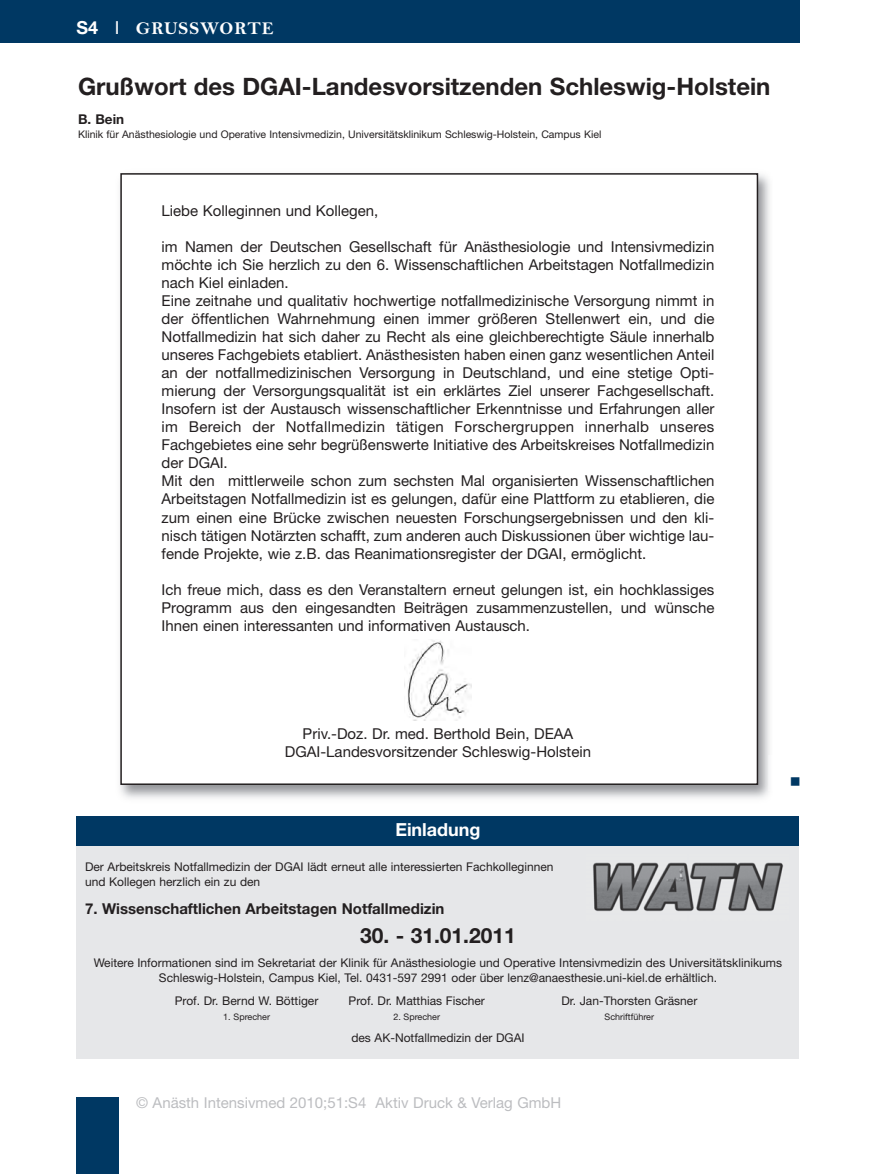
<style>
.page{position:relative;width:876px;height:1174px;background:#fff}
.page>*{position:absolute;margin:0;border:0;box-sizing:border-box;transform-origin:0 0}
.t1{font:700 24px "Helvetica Neue";color:#231f20}
.t2{font:700 21px "Helvetica Neue";color:#231f20}
.t3{font:18px "Bell MT Bold";letter-spacing:.055em;color:#fff}
.t4{font:700 18px "Helvetica Neue";color:#fff}
.t5{font:15px/18px "Helvetica Neue";color:#231f20}
.t6{font:15px "Helvetica Neue";color:#bcbdc0}
.t7{font:700 15px "Helvetica Neue";color:#231f20}
.t8{font:700 13.5px "Helvetica Neue";color:#231f20}
.t9{font:12px/15px "Helvetica Neue";color:#231f20}
.t10{font:10.5px "Helvetica Neue";color:#231f20}
.t11{font:9px "Helvetica Neue";color:#231f20}
.s1{font-family:"Helvetica Neue";font-weight:700}
.s2{font-family:"Helvetica Neue"}
</style>
<div class="page">
<img style="left:120px;top:173px;width:650px;height:626px">
<img style="left:768px;top:756px;width:2px;height:34px">
<div style="left:121px;top:174px;width:636px;height:610px;background:#fff"></div>
<div style="left:0;top:0;width:799px;height:43px;background:#003863"></div>
<div style="left:77px;top:1097px;width:42px;height:77px;background:#003863"></div>
<img style="left:404px;top:640px;width:68px;height:80px">
<div style="left:77px;top:816px;width:722px;height:243px;background:#e6e7e9"></div>
<div style="left:77px;top:816px;width:722px;height:29px;background:#003863"></div>
<img style="left:593px;top:862px;width:190px;height:50px">
<p class="t3" style="left:77px;top:17px;width:199px"><span class="s1">S4</span> <span class="s2">I</span> GRUSSWORTE</p>
<h1 class="t1" style="left:78px;top:78px;width:694px">Grußwort des DGAI-Landesvorsitzenden Schleswig-Holstein</h1>
<p class="t8" style="left:78px;top:115px;width:48px">B. Bein</p>
<p class="t10" style="left:78px;top:130px;width:525px">Klinik für Anästhesiologie und Operative Intensivmedizin, Universitätsklinikum Schleswig-Holstein, Campus Kiel</p>
<p class="t5" style="left:162px;top:203px;width:218px">Liebe Kolleginnen und Kollegen,</p>
<p class="t5" style="left:162px;top:239px;width:554px">im Namen der Deutschen Gesellschaft für Anäs thesiologie und Intensivmedizin möchte ich Sie herzlich zu den 6. Wissenschaftlichen Arbeitstagen Not fall medizin nach Kiel einladen.<br>Eine zeitnahe und qualitativ hochwertige notfallmedizinische Versorgung nimmt in der öffentlichen Wahr nehmung einen immer größeren Stellenwert ein, und die Notfall medizin hat sich daher zu Recht als eine gleichberechtigte Säule innerhalb unseres Fach gebiets etabliert. Anästhe sisten haben einen ganz wesentlichen Anteil an der notfallmedizinischen Versorgung in Deutschland, und eine stetige Opti - mierung der Versorgungsqualität ist ein erklärtes Ziel unserer Fachgesellschaft.<br>Insofern ist der Austausch wissenschaftlicher Erkenntnisse und Erfahrungen aller im Bereich der Notfallmedizin tätigen Forscher gruppen innerhalb unseres Fachgebietes eine sehr begrüßenswerte Initiative des Arbeitskreises Notfallmedizin der DGAI.<br>Mit den mittlerweile schon zum sechsten Mal organisierten Wissenschaftlichen Arbeitstagen Notfall medi zin ist es gelungen, dafür eine Plattform zu etablieren, die zum einen eine Brücke zwischen neuesten Forschungsergebnissen und den kli&shy;nisch tätigen Notärzten schafft, zum anderen auch Diskussionen über wichtige lau&shy;fende Projekte, wie z.B. das Reanimationsregister der DGAI, ermöglicht.</p>
<p class="t5" style="left:162px;top:581px;width:554px;text-align:justify">Ich freue mich, dass es den Veranstaltern erneut gelungen ist, ein hochklassiges Programm aus den eingesandten Beiträgen zusammenzustellen, und wünsche Ihnen einen interessanten und informativen Austausch.</p>
<p class="t5" style="left:285px;top:725px;width:308px;text-align:center">Priv.-Doz. Dr. med. Berthold Bein, DEAA<br>DGAI-Landesvorsitzender Schleswig-Holstein</p>
<p class="t4" style="left:395px;top:823px;width:87px">Einladung</p>
<p class="t9" style="left:85px;top:860px;width:470px">Der Arbeitskreis Notfallmedizin der DGAI lädt erneut alle interessierten Fachkolleginnen und Kollegen herzlich ein zu den</p>
<p class="t7" style="left:85px;top:903px;width:361px">7. Wissenschaftlichen Arbeitstagen Notfallmedizin</p>
<h2 class="t2" style="left:360px;top:928px;width:157px">30. - 31.01.2011</h2>
<p class="t9" style="left:94px;top:956px;width:690px;text-align:center">Weitere Informationen sind im Sekretariat der Klinik für Anästhesiologie und Operative Intensivmedizin des Universitätsklinikums<br>Schleswig-Holstein, Campus Kiel, Tel. 0431-597 2991 oder über lenz@anaesthesie.uni-kiel.de erhältlich.</p>
<p class="t9" style="left:175px;top:994px;width:145px">Prof. Dr. Bernd W. Böttiger</p>
<p class="t9" style="left:349px;top:994px;width:138px">Prof. Dr. Matthias Fischer</p>
<p class="t9" style="left:561px;top:994px;width:137px">Dr. Jan-Thorsten Gräsner</p>
<p class="t11" style="left:223px;top:1013px;width:48px">1. Sprecher</p>
<p class="t11" style="left:393px;top:1013px;width:48px">2. Sprecher</p>
<p class="t11" style="left:605px;top:1013px;width:51px">Schriftführer</p>
<p class="t9" style="left:351px;top:1031px;width:175px">des AK-Notfallmedizin der DGAI</p>
<p class="t6" style="left:136px;top:1097px;width:427px">© Anästh Intensivmed 2010;51:S4 Aktiv Druck &amp; Verlag GmbH</p>
</div>
